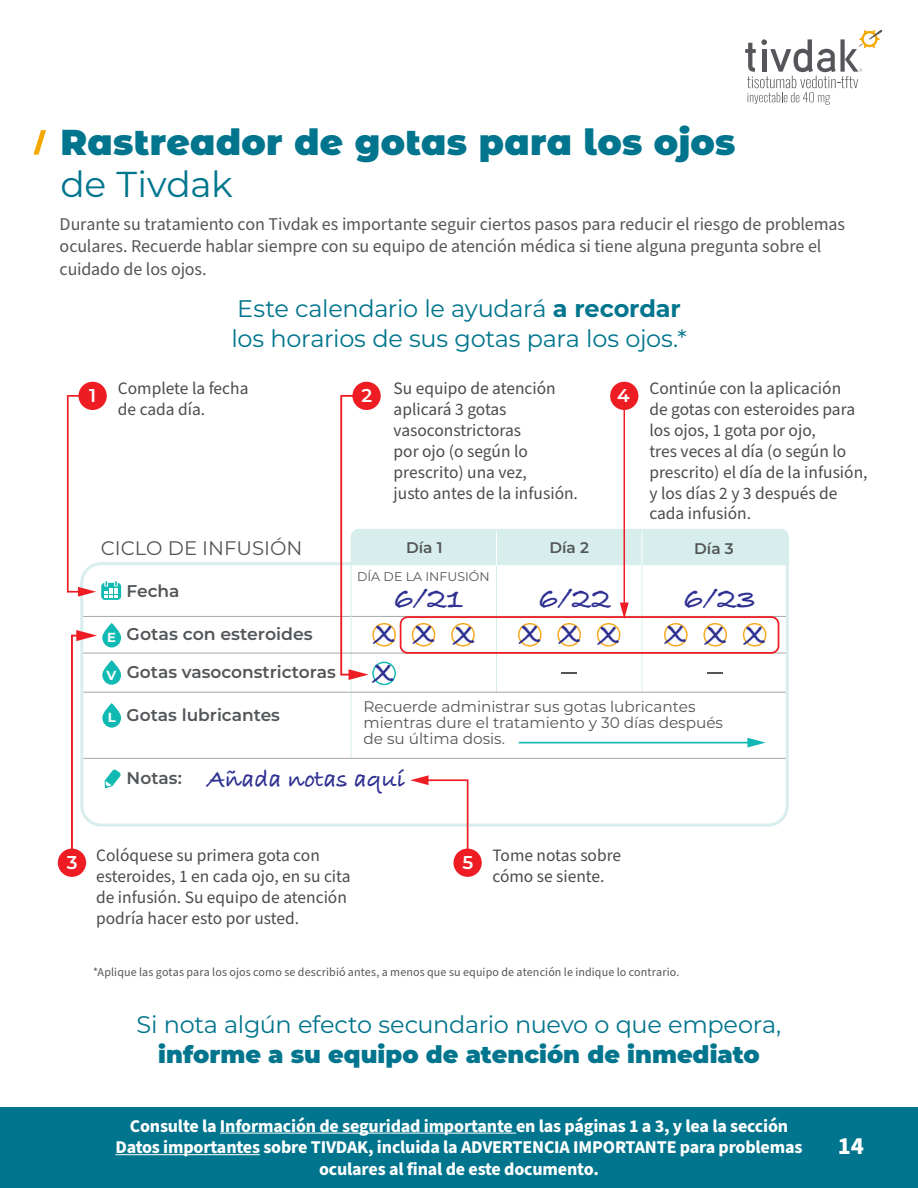
<style>
.page{position:relative;width:918px;height:1188px;background:#fff}
.page>*{position:absolute;margin:0;border:0;box-sizing:border-box;transform-origin:0 0}
.t1{font:900 36px/42px "Montserrat Alternates";letter-spacing:.01em;color:#00758d}
.t2{font:700 31.5px "Bradley Hand ITCTT";letter-spacing:.585em;color:#2e3092}
.t3{font:700 24.75px "Bradley Hand ITCTT";color:#2e3092}
.t4{font:700 24.75px "Source Sans Pro";color:#fff}
.t5{font:24px/30px "Montserrat";letter-spacing:-.015em;color:#00758d;text-align:center}
.t6{font:19.65px "Montserrat";color:#535659}
.t7{font:600 18.45px "Montserrat";color:#fff}
.t8{font:18px/22.5px "Source Sans Pro";letter-spacing:-.005em;color:#54565a}
.t9{font:700 18px/21.6px "Source Sans Pro";letter-spacing:-.01em;color:#fff;text-align:center}
.t10{font:17.4px/20.9px "Source Sans Pro";color:#4b4c4d}
.t11{font:600 16.95px "Montserrat";color:#535659}
.t12{font:600 15.45px "Montserrat";color:#535659}
.t13{font:15.3px/15.8px "Montserrat";color:#535659}
.t14{font:12.6px "Montserrat";color:#535659}
.t15{font:12px "Source Sans Pro";letter-spacing:.01em;color:#54565a}
.s1{font-family:"Montserrat";font-weight:400}
.s2{font-weight:700}
.s3{font-weight:700;font-size:13.2px;color:#fff}
.s4{font-weight:900}
</style>
<div class="page">
<div style="left:0;top:1107px;width:918px;height:81px;background:#00758d"></div>
<svg style="left:33px;top:130px;width:13px;height:25px"></svg>
<svg style="left:80px;top:562px;width:709px;height:265px"></svg>
<hr style="left:787px;top:564px;width:1px;height:138px;background:#d7eeed">
<hr style="left:519px;top:742px;width:232px;height:1px;background:#10bab2">
<svg style="left:747px;top:738px;width:19px;height:10px"></svg>
<div style="left:101px;top:583px;width:20px;height:17px;border:2px solid #10bab2;border-radius:2px"></div>
<svg style="left:104px;top:581px;width:14px;height:16px"></svg>
<div style="left:372px;top:662px;width:24px;height:23px;border:1px solid #10bab2;border-radius:50%"></div>
<div style="left:78px;top:382px;width:29px;height:28px;background:#ee1d23;border-radius:50%"></div>
<div style="left:610px;top:382px;width:28px;height:28px;background:#ee1d23;border-radius:50%"></div>
<div style="left:453px;top:849px;width:29px;height:28px;background:#ee1d23;border-radius:50%"></div>
<div style="left:352px;top:382px;width:29px;height:28px;background:#ee1d23;border-radius:50%"></div>
<svg style="left:339px;top:394px;width:450px;height:286px"></svg>
<hr style="left:341px;top:395px;width:25px;height:2px;background:#ee1d23">
<svg style="left:66px;top:394px;width:30px;height:203px"></svg>
<svg style="left:410px;top:775px;width:59px;height:78px"></svg>
<div style="left:58px;top:849px;width:28px;height:28px;background:#ee1d23;border-radius:50%"></div>
<svg style="left:70px;top:624px;width:52px;height:227px"></svg>
<div style="left:400px;top:616px;width:379px;height:38px;border:2px solid #ee1d23;border-radius:7px"></div>
<hr style="left:220px;top:1133px;width:296px;height:1px;background:#fff">
<hr style="left:115px;top:1154px;width:145px;height:1px;background:#fff">
<svg style="left:745px;top:30px;width:137px;height:75px"></svg>
<p class="t1" style="left:60px;top:119px;width:677px">Rastreador de gotas para los ojos <span class="s1">de Tivdak</span></p>
<p class="t8" style="left:60px;top:213px;width:787px">Durante su tratamiento con Tivdak es importante seguir ciertos pasos para reducir el riesgo de problemas oculares. Recuerde hablar siempre con su equipo de atención médica si tiene alguna pregunta sobre el cuidado de los ojos.</p>
<p class="t5" style="left:231px;top:292px;width:457px;text-align:left">Este calendario le ayudará <span class="s2">a recordar </span>los horarios de sus gotas para los ojos.*</p>
<p class="t10" style="left:118px;top:378px;width:132px">Complete la fecha de cada día.</p>
<p class="t10" style="left:649px;top:378px;width:220px">Continúe con la aplicación<br>de gotas con esteroides para los ojos, 1 gota por ojo,<br>tres veces al día (o según lo prescrito) el día de la infusión, y los días 2 y 3 después de cada infusión.</p>
<p class="t10" style="left:394px;top:378px;width:186px">Su equipo de atención aplicará 3 gotas vasoconstrictoras<br>por ojo (o según lo prescrito) una vez,<br>justo antes de la infusión.</p>
<p class="t7" style="left:362px;top:383px;width:12px">2</p>
<p class="t7" style="left:89px;top:383px;width:9px">1</p>
<p class="t7" style="left:617px;top:383px;width:14px">4</p>
<p class="t6" style="left:101px;top:535px;width:203px">CICLO DE INFUSIÓN</p>
<p class="t11" style="left:127px;top:579px;width:54px">Fecha</p>
<p class="t12" style="left:406px;top:536px;width:38px">Día 1</p>
<p class="t12" style="left:549px;top:536px;width:41px">Día 2</p>
<p class="t12" style="left:694px;top:537px;width:41px">Día 3</p>
<p class="t14" style="left:357px;top:568px;width:134px">DÍA DE LA INFUSIÓN</p>
<p class="t2" style="left:394px;top:574px;width:71px">6/21</p>
<p class="t2" style="left:539px;top:574px;width:74px">6/22</p>
<p class="t2" style="left:684px;top:574px;width:74px">6/23</p>
<p class="t11" style="left:107px;top:622px;width:207px"><sub>E</sub> Gotas con esteroides</p>
<p class="t2" style="left:374px;top:609px;width:22px">X</p>
<p class="t2" style="left:666px;top:610px;width:101px">XXX</p>
<p class="t2" style="left:373px;top:648px;width:22px">X</p>
<p class="t2" style="left:414px;top:610px;width:62px">X X</p>
<p class="t2" style="left:520px;top:609px;width:101px">XXX</p>
<p class="t11" style="left:107px;top:660px;width:231px"><sub>V</sub> Gotas vasoconstrictoras</p>
<p class="t11" style="left:108px;top:703px;width:174px"><span class="s3">L</span> Gotas lubricantes</p>
<p class="t13" style="left:364px;top:699px;width:361px">Recuerde administrar sus gotas lubricantes mientras dure el tratamiento y 30 días después de su última dosis.</p>
<p class="t11" style="left:127px;top:766px;width:57px">Notas:</p>
<p class="t3" style="left:207px;top:760px;width:199px">Añada notas aquí</p>
<p class="t7" style="left:67px;top:849px;width:12px">3</p>
<p class="t10" style="left:96px;top:845px;width:256px">Colóquese su primera gota con esteroides, 1 en cada ojo, en su cita de infusión. Su equipo de atención podría hacer esto por usted.</p>
<p class="t7" style="left:463px;top:849px;width:12px">5</p>
<p class="t10" style="left:492px;top:845px;width:130px">Tome notas sobre cómo se siente.</p>
<p class="t15" style="left:93px;top:964px;width:588px">*Aplique las gotas para los ojos como se describió antes, a menos que su equipo de atención le indique lo contrario.</p>
<p class="t5" style="left:137px;top:1009px;width:646px">Si nota algún efecto secundario nuevo o que empeora, <span class="s4">informe a su equipo de atención de inmediato</span></p>
<p class="t9" style="left:115px;top:1115px;width:689px">Consulte la Información de seguridad importante en las páginas 1 a 3, y lea la sección<br>Datos importantes sobre TIVDAK, incluida la ADVERTENCIA IMPORTANTE para problemas oculares al final de este documento.</p>
<p class="t4" style="left:838px;top:1128px;width:28px">14</p>
</div>
